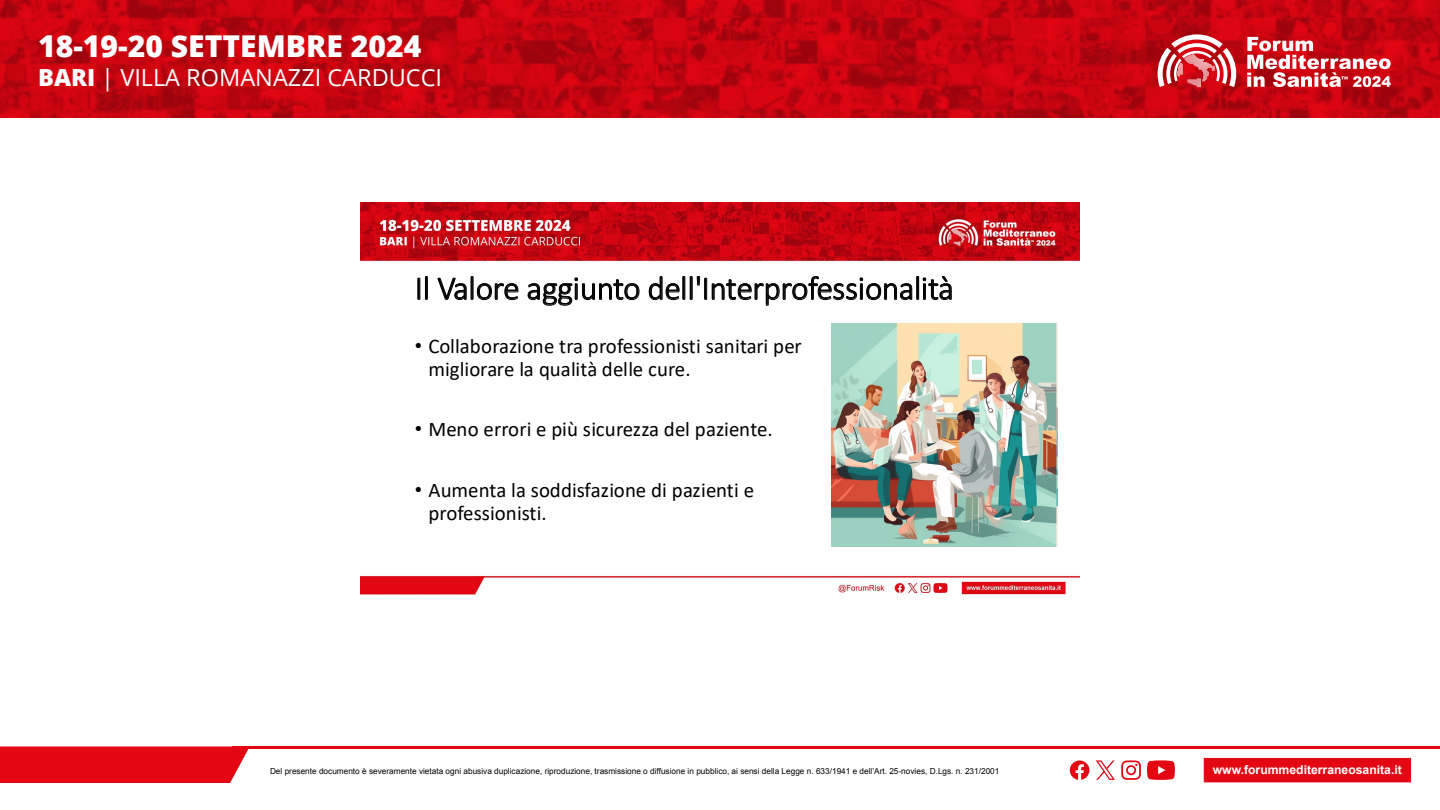
<style>
.page{position:relative;width:1440px;height:810px;background:#fff}
.page>*{position:absolute;margin:0;border:0;box-sizing:border-box;transform-origin:0 0}
.t1{font:300 33.22px "Calibri";letter-spacing:-.01em;color:#000}
.t2{font:800 30.08px "Open Sans";color:#fff}
.t3{font:23.55px "Open Sans";color:#fff}
.t4{font:20.85px/23.1px "Calibri";letter-spacing:.005em;color:#000}
.t5{font:700 12.15px "Arial";color:#fff}
.t6{font:8.25px "Arial";color:#000}
.s1{font-weight:800}
.s2{font-family:"Arial"}
</style>
<div class="page">
<div style="left:0;top:746px;width:249px;height:37px;background:#e30613"></div>
<hr style="left:232px;top:746px;width:1208px;height:3px;background:#e30613">
<div style="left:1203px;top:757px;width:209px;height:27px;background:#e30613;border:1px solid #fff"></div>
<svg style="left:1121px;top:760px;width:20px;height:20px"></svg>
<svg style="left:1147px;top:760px;width:28px;height:20px"></svg>
<svg style="left:1070px;top:761px;width:19px;height:19px"></svg>
<svg style="left:1096px;top:760px;width:19px;height:20px"></svg>
<svg style="left:0;top:0;width:1440px;height:117px;background:#c2040f"></svg>
<svg style="left:1158px;top:34px;width:78px;height:53px"></svg>
<svg style="left:1247px;top:37px;width:144px;height:50px"></svg>
<img style="left:360px;top:202px;width:720px;height:393px">
<img style="left:831px;top:323px;width:227px;height:224px">
<h2 class="t2" style="left:38px;top:24px;width:385px">18-19-20 SETTEMBRE 2024</h2>
<h3 class="t3" style="left:38px;top:62px;width:406px"><span class="s1">BARI</span> | VILLA ROMANAZZI CARDUCCI</h3>
<h1 class="t1" style="left:415px;top:268px;width:541px">Il Valore aggiunto dell'Interprofessionalità</h1>
<h3 class="t4" style="left:428px;top:334px;width:375px;text-indent:-14px"><span class="s2">•</span> Collaborazione tra professionisti sanitari per migliorare la qualità delle cure.</h3>
<h3 class="t4" style="left:415px;top:417px;width:359px"><span class="s2">•</span> Meno errori e più sicurezza del paziente.</h3>
<h3 class="t4" style="left:428px;top:478px;width:327px;text-indent:-14px"><span class="s2">•</span> Aumenta la soddisfazione di pazienti e professionisti.</h3>
<p class="t6" style="left:270px;top:766px;width:731px">Del presente documento è severamente vietata ogni abusiva duplicazione, riproduzione, trasmissione o diffusione in pubblico, ai sensi della Legge n. 633/1941 e dell’Art. 25-novies, D.Lgs. n. 231/2001</p>
<h3 class="t5" style="left:1213px;top:762px;width:191px">www.forummediterraneosanita.it</h3>
</div>
